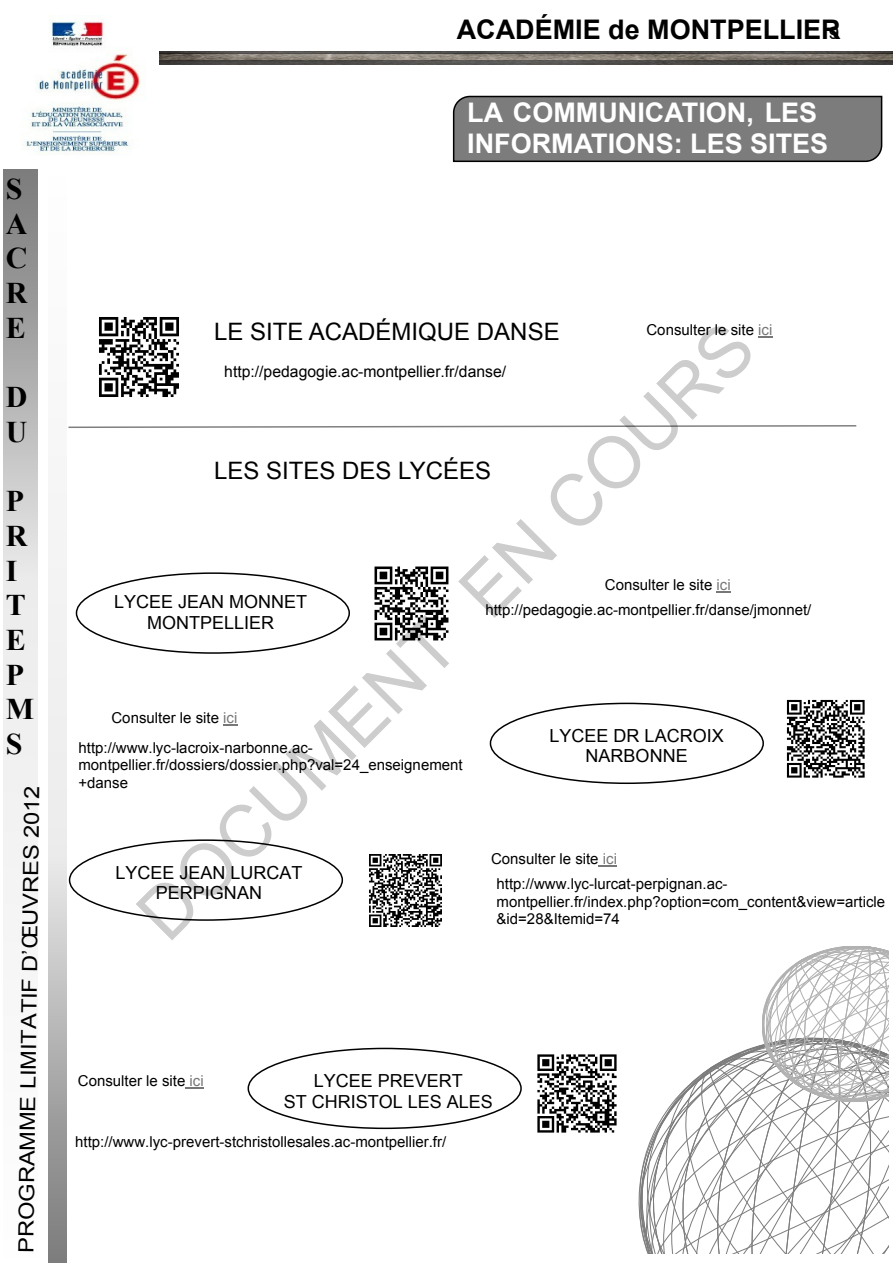
<style>
.page{position:relative;width:893px;height:1263px;background:#fff}
.page>*{position:absolute;margin:0;border:0;box-sizing:border-box;transform-origin:0 0}
.t1{font:72px "Arial";color:rgb(0 0 0/.2)}
.t2{font:700 30px/34.7px "Times New Roman";color:#000}
.t3{font:700 27px/30.9px "Arial";color:#fff}
.t4{font:700 27px "Arial";color:#000}
.t5{font:24px "Arial";color:#000}
.t6{font:21px "Arial";color:#000;scale:1.12 1}
.t7{font:18px/20.7px "Arial";color:#000;text-align:center}
.t8{font:18px "Swiss 721 BT";color:#000}
.t9{font:15.75px "Arial";color:#000}
.t10{font:15px/25.7px "Arial";color:#000}
.s1{color:#777}
</style>
<div class="page">
<img style="left:159px;top:51px;width:734px;height:14px">
<img style="left:23px;top:15px;width:118px;height:140px">
<svg style="left:641px;top:946px;width:248px;height:307px"></svg>
<svg style="left:452px;top:95px;width:431px;height:68px;background:#7a7a7a"></svg>
<svg style="left:68px;top:425px;width:789px;height:3px"></svg>
<img style="left:99px;top:317px;width:80px;height:80px">
<div style="left:76px;top:572px;width:274px;height:82px;background:#fff;border:2px solid #000;border-radius:50%"></div>
<img style="left:374px;top:566px;width:75px;height:75px">
<svg style="left:717px;top:591px;width:14px;height:1px"></svg>
<div style="left:69px;top:839px;width:274px;height:82px;background:#fff;border:2px solid #000;border-radius:50%"></div>
<img style="left:369px;top:854px;width:73px;height:73px">
<svg style="left:599px;top:865px;width:18px;height:1px"></svg>
<img style="left:786px;top:699px;width:79px;height:79px">
<div style="left:490px;top:703px;width:274px;height:81px;background:#fff;border:2px solid #000;border-radius:50%"></div>
<svg style="left:223px;top:724px;width:14px;height:1px"></svg>
<div style="left:248px;top:1048px;width:274px;height:81px;background:#fff;border:2px solid #000;border-radius:50%"></div>
<img style="left:537px;top:1054px;width:79px;height:79px">
<svg style="left:185px;top:1088px;width:19px;height:1px"></svg>
<svg style="left:758px;top:337px;width:14px;height:1px"></svg>
<h2 class="t2" style="left:6px;top:175px;width:23px">S<br>A<br>C<br>R<br>E</h2>
<h2 class="t2" style="left:6px;top:383px;width:23px">D<br>U</h2>
<h2 class="t2" style="left:6px;top:487px;width:30px">P<br>R<br>I<br>T<br>E<br>P<br>M<br>S</h2>
<h3 class="t6" style="left:17px;top:1252px;width:418px;rotate:-89deg">PROGRAMME LIMITATIF D’ŒUVRES 2012</h3>
<h3 class="t4" style="left:457px;top:19px;width:386px">ACADÉMIE de MONTPELLIER</h3>
<p class="t8" style="left:829px;top:26px;width:11px">9</p>
<h3 class="t3" style="left:467px;top:100px;width:363px">LA COMMUNICATION, LES<br>INFORMATIONS: LES SITES</h3>
<h3 class="t5" style="left:214px;top:322px;width:347px">LE SITE ACADÉMIQUE DANSE</h3>
<h1 class="t1" style="left:117px;top:893px;width:837px;rotate:-45deg">DOCUMENT EN COURS</h1>
<p class="t10" style="left:646px;top:318px;width:127px">Consulter le site <span class="s1">ici</span></p>
<p class="t9" style="left:224px;top:366px;width:284px">http://pedagogie.ac-montpellier.fr/danse/</p>
<h3 class="t5" style="left:214px;top:461px;width:279px">LES SITES DES LYCÉES</h3>
<p class="t10" style="left:485px;top:573px;width:328px;text-indent:119px">Consulter le site <span class="s1">ici </span>http://pedagogie.ac-montpellier.fr/danse/jmonnet/</p>
<p class="t7" style="left:114px;top:593px;width:195px">LYCEE JEAN MONNET<br>MONTPELLIER</p>
<p class="t10" style="left:78px;top:704px;width:236px;line-height:30.5px;text-indent:33px">Consulter le site <span class="s1">ici </span>http://www.lyc-lacroix-narbonne.ac-</p>
<p class="t10" style="left:78px;top:758px;width:386px;line-height:17.2px">montpellier.fr/dossiers/dossier.php?val=24_enseignement +danse</p>
<p class="t7" style="left:550px;top:727px;width:176px">LYCEE DR LACROIX<br>NARBONNE</p>
<p class="t10" style="left:497px;top:847px;width:233px;text-indent:-5px">Consulter le site <span class="s1">ici </span>http://www.lyc-lurcat-perpignan.ac-</p>
<p class="t10" style="left:497px;top:894px;width:390px;line-height:17.2px">montpellier.fr/index.php?option=com_content&amp;view=article &amp;id=28&amp;Itemid=74</p>
<p class="t7" style="left:115px;top:863px;width:189px">LYCEE JEAN LURCAT<br>PERPIGNAN</p>
<p class="t10" style="left:78px;top:1069px;width:127px">Consulter le site <span class="s1">ici</span></p>
<p class="t7" style="left:284px;top:1072px;width:211px">LYCEE PREVERT<br>ST CHRISTOL LES ALES</p>
<p class="t10" style="left:75px;top:1130px;width:372px">http://www.lyc-prevert-stchristollesales.ac-montpellier.fr/</p>
</div>
